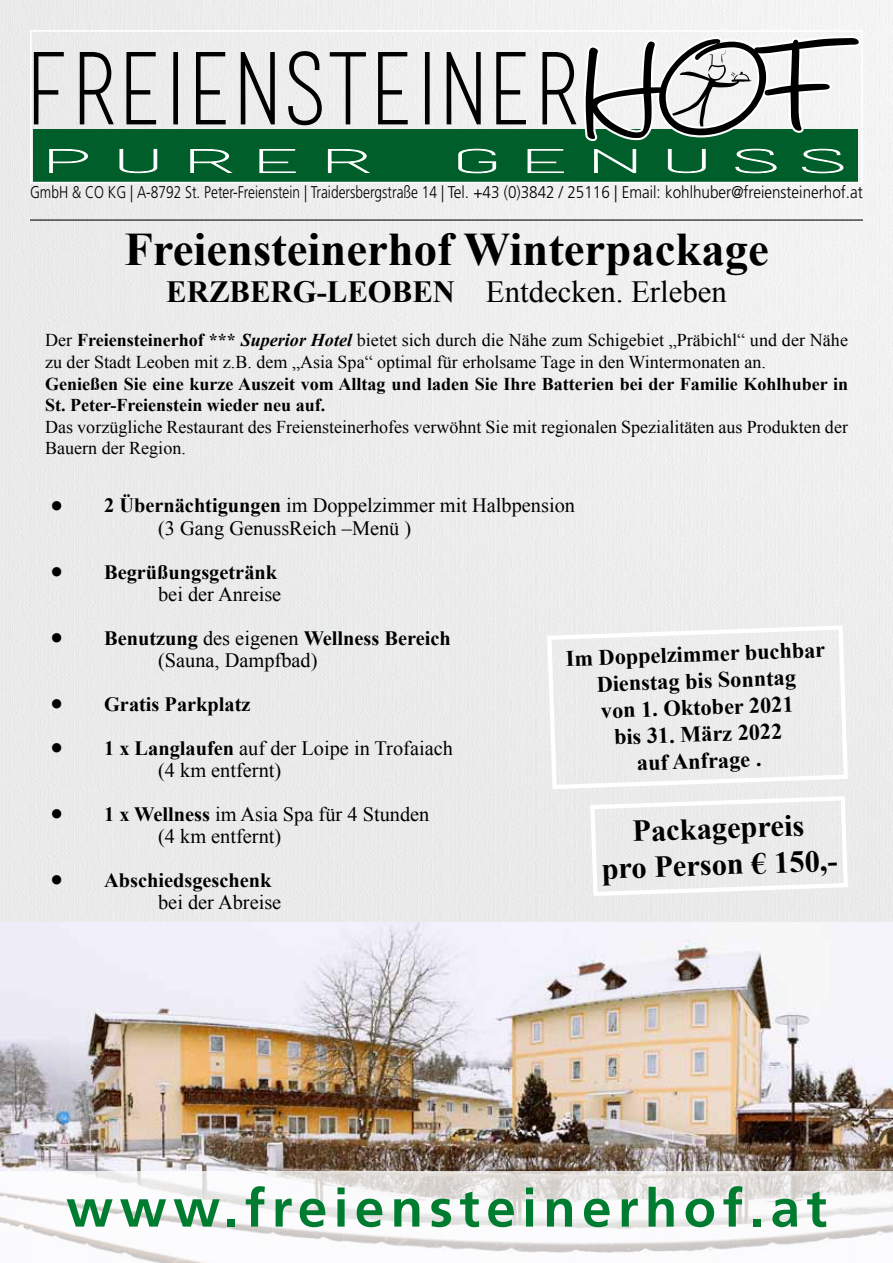
<style>
.page{position:relative;width:893px;height:1263px;background:#fff}
.page>*{position:absolute;margin:0;border:0;box-sizing:border-box;transform-origin:0 0}
.t1{font:700 53.1px "Frutiger";letter-spacing:.12em;color:#007c30}
.t2{font:700 46.65px "Times New Roman";color:#000}
.t3{font:30.75px "Times New Roman";color:#000}
.t4{font:700 30.75px "Times New Roman";color:#000}
.t5{font:700 30.45px/36.5px "Times New Roman";color:#000;text-align:center}
.t6{font:700 22.35px/26.7px "Times New Roman";color:#000;text-align:center}
.t7{font:20.4px/22px "Times New Roman";color:#000}
.t8{font:700 20.4px/22px "Times New Roman";color:#000;text-align:right}
.t9{font:18px/21.6px "Times New Roman";color:#000}
.t10{font:700 18px/21.6px "Times New Roman";color:#000}
.t11{font:300 16.95px "Frutiger";color:#000;scale:.81 1}
.s1{font-weight:700}
.s2{font-weight:700;font-style:italic}
.s3{font-size:37.35px}
.s4{font-weight:400;font-size:37.35px}
.s5{font-weight:400}
</style>
<div class="page">
<img style="left:0;top:0;width:893px;height:1172px">
<svg style="left:588px;top:794px;width:262px;height:104px;background:#ececec"></svg>
<svg style="left:545px;top:623px;width:305px;height:168px"></svg>
<div style="left:34px;top:129px;width:824px;height:54px;background:#005e2a"></div>
<svg style="left:34px;top:51px;width:542px;height:74px"></svg>
<svg style="left:49px;top:149px;width:794px;height:24px"></svg>
<svg style="left:584px;top:36px;width:276px;height:105px"></svg>
<div style="left:30px;top:30px;width:833px;height:153px;border:2px solid #fff"></div>
<hr style="left:30px;top:219px;width:833px;height:2px;background:#000">
<svg style="left:0;top:1172px;width:893px;height:91px"></svg>
<p class="t11" style="left:30px;top:183px;width:1030px">GmbH &amp; CO KG | A-8792 St. Peter-Freienstein | Traidersbergstraße 14 | Tel. +43 (0)3842 / 25116 | Email: kohlhuber@freiensteinerhof.at</p>
<h2 class="t2" style="left:124px;top:217px;width:646px">Freiensteinerhof Winterpackage</h2>
<h3 class="t4" style="left:166px;top:271px;width:204px">Erzberg-Leobe</h3>
<h3 class="t3" style="left:433px;top:271px;width:295px"><span class="s1">n</span> Entdecken. Erleben</h3>
<p class="t9" style="left:45px;top:329px;width:804px">Der <span class="s1">Freiensteinerhof ***</span> <span class="s2">Superior Hotel</span> bietet sich durch die Nähe zum Schigebiet „Präbichl“ und der Nähe zu der Stadt Leoben mit z.B. dem „Asia Spa“ optimal für erholsame Tage in den Wintermonaten an.</p>
<p class="t10" style="left:45px;top:372px;width:804px">Genießen Sie eine kurze Auszeit vom Alltag und laden Sie Ihre Batterien bei der Familie Kohlhuber in<br>St. Peter-Freienstein wieder neu auf.</p>
<p class="t9" style="left:45px;top:416px;width:804px">Das vorzügliche Restaurant des Freiensteinerhofes verwöhnt Sie mit regionalen Spezialitäten aus Produkten der<br>Bauern der Region.</p>
<p class="t7" style="left:158px;top:494px;width:418px;text-indent:-108px"><span class="s3">•</span> <span class="s1">2 Übernächtigungen</span> im Doppelzimmer mit Halbpension (3 Gang GenussReich –Menü )</p>
<p class="t8" style="left:50px;top:560px;width:233px"><span class="s4">•</span> Begrüßungsgetränk <span class="s5">bei der Anreise</span></p>
<p class="t7" style="left:158px;top:627px;width:294px;text-indent:-108px"><span class="s3">•</span> <span class="s1">Benutzung</span> des eigenen <span class="s1">Wellness Bereich </span>(Sauna, Dampfbad)</p>
<p class="t8" style="left:50px;top:692px;width:202px"><span class="s4">•</span> Gratis Parkplatz</p>
<p class="t7" style="left:158px;top:737px;width:296px;text-indent:-108px"><span class="s3">•</span> <span class="s1">1 x Langlaufen</span> auf der Loipe in Trofaiach (4 km entfernt)</p>
<p class="t7" style="left:158px;top:803px;width:273px;text-indent:-108px"><span class="s3">•</span> <span class="s1">1 x Wellness</span> im Asia Spa für 4 Stunden (4 km entfernt)</p>
<p class="t8" style="left:158px;top:869px;width:125px;text-align:left;text-indent:-108px"><span class="s4">•</span> Abschiedsgeschenk <span class="s5">bei der Abreise</span></p>
<p class="t6" style="left:565px;top:644px;width:267px;rotate:-2deg">Im Doppelzimmerbuchbar<br>Dienstag bis Sonntag<br>von 1. Oktober2021<br>bis 31. März 2022<br>auf Anfrage .</p>
<h3 class="t5" style="left:600px;top:813px;width:238px;rotate:-2deg">Packagepreis<br>pro Person € 150,-</h3>
<h1 class="t1" style="left:66px;top:1177px;width:762px">www.freiensteinerhof.at</h1>
</div>
